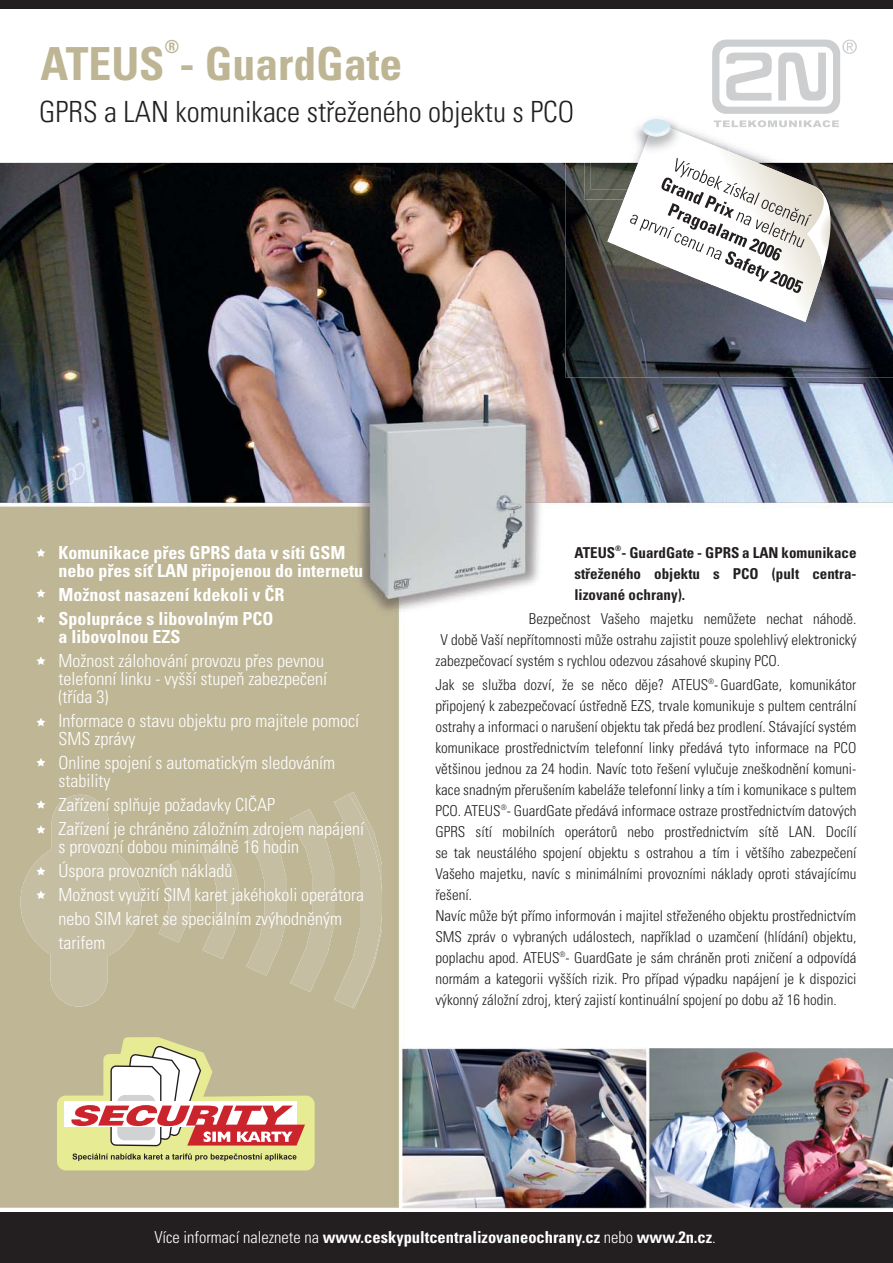
<style>
.page{position:relative;width:893px;height:1263px;background:#fff}
.page>*{position:absolute;margin:0;border:0;box-sizing:border-box;transform-origin:0 0}
.t1{font:700 condensed 45.6px "Univers CE";color:#beb595}
.t2{font:300 condensed 29.25px "Univers CE";color:#231f20}
.t3{font:300 condensed 18px/24px "Univers CE";color:#fff}
.t4{font:700 condensed 18px/18px "Univers CE";color:#fff}
.t5{font:700 condensed 18px "Univers CE";color:#beb595}
.t6{font:700 condensed 16.5px "Univers CE";color:#fff}
.t7{font:300 condensed 15px/21px "Univers CE";color:#231f20}
.t8{font:700 condensed 15px/21px "Univers CE";color:#231f20}
.t9{font:700 condensed 7.5px "Univers CE";color:#231f20}
.s1{font-weight:300}
</style>
<div class="page">
<img style="left:0;top:163px;width:893px;height:1045px">
<div style="left:0;top:0;width:893px;height:9px;background:#231f20"></div>
<div style="left:0;top:1212px;width:893px;height:51px;background:#231f20"></div>
<svg style="left:36px;top:548px;width:9px;height:9px"></svg>
<svg style="left:36px;top:589px;width:9px;height:8px"></svg>
<svg style="left:36px;top:614px;width:9px;height:9px"></svg>
<svg style="left:36px;top:656px;width:9px;height:9px"></svg>
<svg style="left:36px;top:758px;width:9px;height:8px"></svg>
<img style="left:20px;top:795px;width:121px;height:212px">
<img style="left:158px;top:860px;width:32px;height:83px">
<img style="left:202px;top:843px;width:36px;height:116px">
<img style="left:246px;top:826px;width:40px;height:149px">
<img style="left:290px;top:809px;width:44px;height:183px">
<img style="left:334px;top:794px;width:48px;height:213px">
<svg style="left:36px;top:867px;width:9px;height:8px"></svg>
<svg style="left:36px;top:890px;width:9px;height:9px"></svg>
<svg style="left:36px;top:718px;width:9px;height:8px"></svg>
<svg style="left:57px;top:1037px;width:258px;height:133px"></svg>
<img style="left:565px;top:100px;width:328px;height:63px">
<img style="left:565px;top:163px;width:95px;height:215px">
<img style="left:847px;top:163px;width:46px;height:53px">
<img style="left:660px;top:322px;width:47px;height:56px">
<img style="left:802px;top:216px;width:91px;height:162px">
<img style="left:707px;top:322px;width:95px;height:56px">
<img style="left:565px;top:101px;width:7px;height:27px">
<img style="left:585px;top:100px;width:144px;height:63px">
<img style="left:585px;top:163px;width:22px;height:37px">
<img style="left:590px;top:100px;width:133px;height:63px">
<img style="left:590px;top:163px;width:17px;height:26px">
<img style="left:628px;top:128px;width:95px;height:23px">
<img style="left:643px;top:119px;width:27px;height:17px">
<svg style="left:607px;top:151px;width:240px;height:171px"></svg>
<img style="left:402px;top:1047px;width:491px;height:161px">
<svg style="left:712px;top:40px;width:145px;height:74px"></svg>
<svg style="left:714px;top:120px;width:125px;height:7px"></svg>
<p class="t5" style="left:165px;top:40px;width:16px">®</p>
<h1 class="t1" style="left:41px;top:47px;width:363px">ATEUS - GuardGate</h1>
<h2 class="t2" style="left:39px;top:101px;width:536px">GPRS a LAN komunikace střeženého objektu s PCO</h2>
<p class="t4" style="left:58px;top:546px;width:306px">Komunikace přes GPRS data v síti GSM nebo přes síť LAN připojenou do internetu</p>
<p class="t4" style="left:58px;top:585px;width:227px;line-height:24px">Možnost nasazení kdekoli v ČR<br>Spolupráce s libovolným PCO</p>
<p class="t4" style="left:58px;top:630px;width:124px">a libovolnou EZS</p>
<p class="t3" style="left:58px;top:654px;width:270px;line-height:18px">Možnost zálohování provozu přes pevnou telefonní linku - vyšší stupeň zabezpečení (třída 3)</p>
<p class="t3" style="left:58px;top:714px;width:302px;line-height:18px">Informace o stavu objektu pro majitele pomocí<br>SMS zprávy</p>
<p class="t3" style="left:58px;top:756px;width:278px;line-height:18px">Online spojení s automatickým sledováním stability</p>
<p class="t3" style="left:58px;top:795px;width:307px">Zařízení splňuje požadavky CIČAP<br>Zařízení je chráněno záložním zdrojem napájení</p>
<p class="t3" style="left:58px;top:837px;width:307px">s provozní dobou minimálně 16 hodin<br>Úspora provozních nákladů<br>Možnost využití SIM karet jakéhokoli operátora nebo SIM karet se speciálním zvýhodněným tarifem</p>
<p class="t9" style="left:615px;top:545px;width:8px">®</p>
<p class="t8" style="left:574px;top:565px;width:284px">střeženého objektu s PCO (pult centra&shy;lizované ochrany).</p>
<p class="t7" style="left:529px;top:610px;width:329px">Bezpečnost Vašeho majetku nemůžete nechat náhodě.</p>
<p class="t7" style="left:440px;top:631px;width:418px">V době Vaší nepřítomnosti může ostrahu zajistit pouze spolehlivý elektronický</p>
<p class="t7" style="left:435px;top:652px;width:346px">zabezpečovací systém s rychlou odezvou zásahové skupiny PCO.</p>
<p class="t7" style="left:435px;top:676px;width:423px">Jak se služba dozví, že se něco děje? ATEUS<sup>®</sup>- GuardGate, komunikátor připojený k zabezpečovací ústředně EZS, trvale komunikuje s pultem centrální ostrahy a informaci o narušení objektu tak předá bez prodlení. Stávající systém komunikace prostřednictvím telefonní linky předává tyto informace na PCO většinou jednou za 24 hodin. Navíc toto řešení vylučuje zneškodnění komuni&shy;kace snadným přerušením kabeláže telefonní linky a tím i komunikace s pultem PCO. ATEUS<sup>®</sup>- GuardGate předává informace ostraze prostřednictvím datových GPRS sítí mobilních operátorů nebo prostřednictvím sítě LAN. Docílí se tak neustálého spojení objektu s ostrahou a tím i většího zabezpečení Vašeho majetku, navíc s minimálními provozními náklady oproti stávajícímu řešení.<br>Navíc může být přímo informován i majitel střeženého objektu prostřednictvím SMS zpráv o vybraných událostech, například o uzamčení (hlídání) objektu, poplachu apod. ATEUS<sup>®</sup>- GuardGate je sám chráněn proti zničení a odpovídá normám a kategorii vyšších rizik. Pro případ výpadku napájení je k dispozici výkonný záložní zdroj, který zajistí kontinuální spojení po dobu až 16 hodin.</p>
<p class="t8" style="left:574px;top:544px;width:284px">ATEUS - GuardGate - GPRS a LAN komunikace</p>
<p class="t6" style="left:154px;top:1231px;width:563px"><span class="s1">Více informací naleznete na</span> www.ceskypultcentralizovaneochrany.cz <span class="s1">nebo</span> www.2n.cz<span class="s1">.</span></p>
</div>
